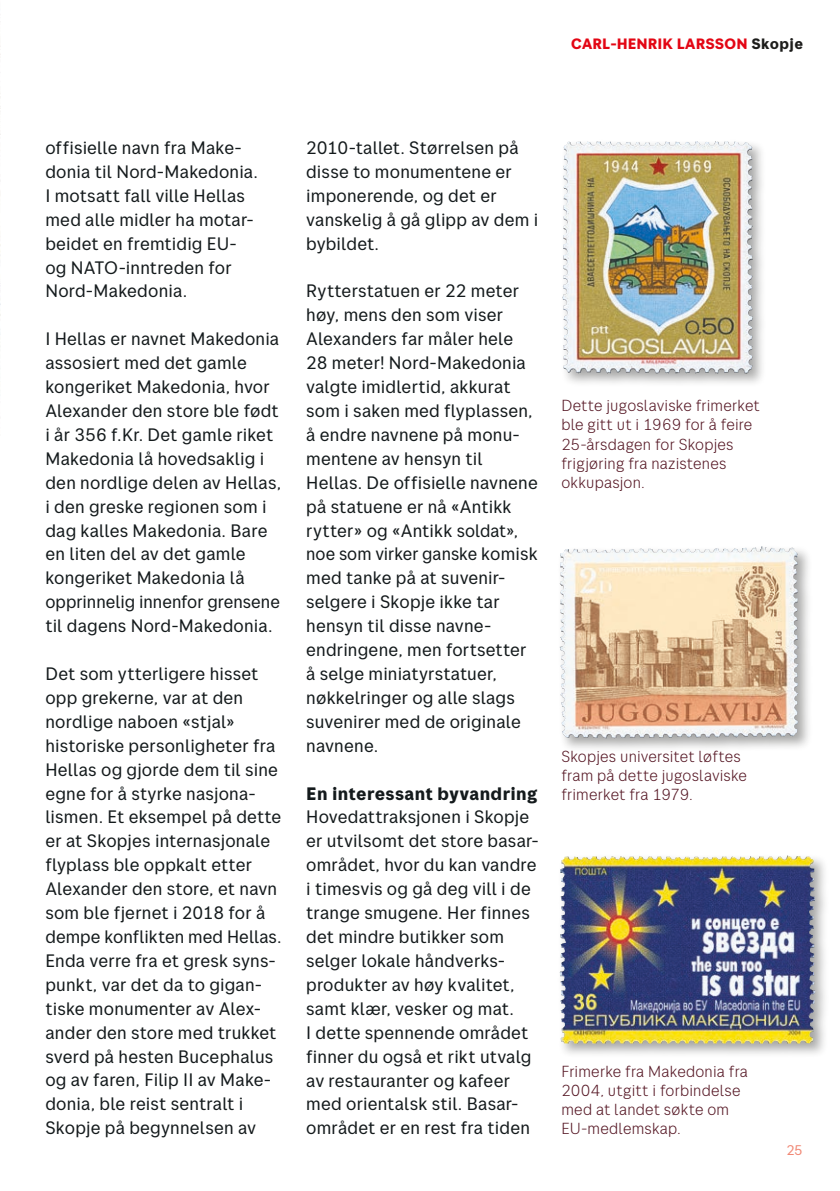
<style>
.page{position:relative;width:840px;height:1191px;background:#fff}
.page>*{position:absolute;margin:0;border:0;box-sizing:border-box;transform-origin:0 0}
.Brødtekst_editorial{font:18px/24px "Posten Sans";letter-spacing:.01em;color:#141a1c}
.Mellomoverskrift{font:700 18px "Posten Sans";letter-spacing:.02em;color:#141a1c}
.Bildetekst_venstre{font:300 16px/19.2px "Posten Sans";letter-spacing:.01em;color:#551724}
.kapitteltittel{font:700 15px "Posten Sans";color:#e30614}
.t1{font:14px "Posten Sans";color:#f18875}
.s1{color:#1d1d1b}
</style>
<div class="page">
<div style="left:556px;top:543px;width:256px;height:210px;background:#1d1d1b;opacity:.4"></div>
<img style="left:614px;top:547px;width:147px;height:6px">
<img style="left:0;top:46px;width:1px;height:289px">
<div style="left:559px;top:139px;width:208px;height:249px;background:#1d1d1b;opacity:.4"></div>
<img style="left:568px;top:141px;width:158px;height:6px">
<div style="left:556px;top:853px;width:273px;height:205px;background:#1d1d1b;opacity:.4"></div>
<img style="left:609px;top:856px;width:177px;height:4px">
<p class="kapitteltittel" style="left:570px;top:34px;width:234px">CARL-HENRIK LARSSON <span class="s1">Skopje</span></p>
<p class="Brødtekst_editorial" style="left:45px;top:135px;width:214px">offisielle navn fra Make&shy;donia til Nord-Makedonia.<br>I motsatt fall ville Hellas med alle midler ha motar&shy;beidet en fremtidig EU&shy;og NATO-inntreden for<br>Nord-Makedonia.</p>
<p class="Brødtekst_editorial" style="left:45px;top:327px;width:237px">I Hellas er navnet Makedonia assosiert med det gamle kongeriket Makedonia, hvor<br>Alexander den store ble født i år 356 f.Kr. Det gamle riket<br>Makedonia lå hovedsaklig i den nordlige delen av Hellas, i den greske regionen som i dag kalles Makedonia. Bare en liten del av det gamle kongeriket Makedonia lå opprinnelig innenfor grensene til dagens Nord-Makedonia.</p>
<p class="Brødtekst_editorial" style="left:45px;top:661px;width:237px">Det som ytterligere hisset opp grekerne, var at den nordlige naboen «stjal» historiske personligheter fra<br>Hellas og gjorde dem til sine egne for å styrke nasjona&shy;lismen. Et eksempel på dette er at Skopjes internasjonale flyplass ble oppkalt etter<br>Alexander den store, et navn som ble fjernet i 2018 for å dempe konflikten med Hellas.<br>Enda verre fra et gresk syns&shy;punkt, var det da to gigan&shy;tiske monumenter av Alex&shy;ander den store med trukket sverd på hesten Bucephalus og av faren, Filip II av Make&shy;donia, ble reist sentralt i<br>Skopje på begynnelsen av</p>
<p class="Brødtekst_editorial" style="left:306px;top:135px;width:233px">2010-tallet. Størrelsen på disse to monumentene er imponerende, og det er vanskelig å gå glipp av dem i bybildet.</p>
<p class="Brødtekst_editorial" style="left:306px;top:279px;width:233px">Rytterstatuen er 22 meter høy, mens den som viser<br>Alexanders far måler hele<br>28 meter! Nord-Makedonia valgte imidlertid, akkurat som i saken med flyplassen, å endre navnene på monu&shy;mentene av hensyn til<br>Hellas. De offisielle navnene på statuene er nå «Antikk rytter» og «Antikk soldat», noe som virker ganske komisk med tanke på at suvenir&shy;selgere i Skopje ikke tar hensyn til disse navne&shy;endringene, men fortsetter å selge miniatyrstatuer, nøkkelringer og alle slags suvenirer med de originale navnene.</p>
<p class="Mellomoverskrift" style="left:306px;top:782px;width:233px">En interessant byvandring</p>
<p class="Brødtekst_editorial" style="left:306px;top:805px;width:234px">Hovedattraksjonen i Skopje er utvilsomt det store basar&shy;området, hvor du kan vandre i timesvis og gå deg vill i de trange smugene. Her finnes det mindre butikker som selger lokale håndverks&shy;produkter av høy kvalitet, samt klær, vesker og mat.<br>I dette spennende området finner du også et rikt utvalg av restauranter og kafeer med orientalsk stil. Basar&shy;området er en rest fra tiden</p>
<p class="Bildetekst_venstre" style="left:561px;top:396px;width:200px">Dette jugoslaviske frimerket ble gitt ut i 1969 for å feire<br>25-årsdagen for Skopjes frigjøring fra nazistenes okkupasjon.</p>
<p class="Bildetekst_venstre" style="left:561px;top:746px;width:187px">Skopjes universitet løftes fram på dette jugoslaviske frimerket fra 1979.</p>
<p class="Bildetekst_venstre" style="left:561px;top:1061px;width:188px">Frimerke fra Makedonia fra<br>2004, utgitt i forbindelse med at landet søkte om<br>EU-medlemskap.</p>
<p class="t1" style="left:786px;top:1142px;width:18px">25</p>
</div>
